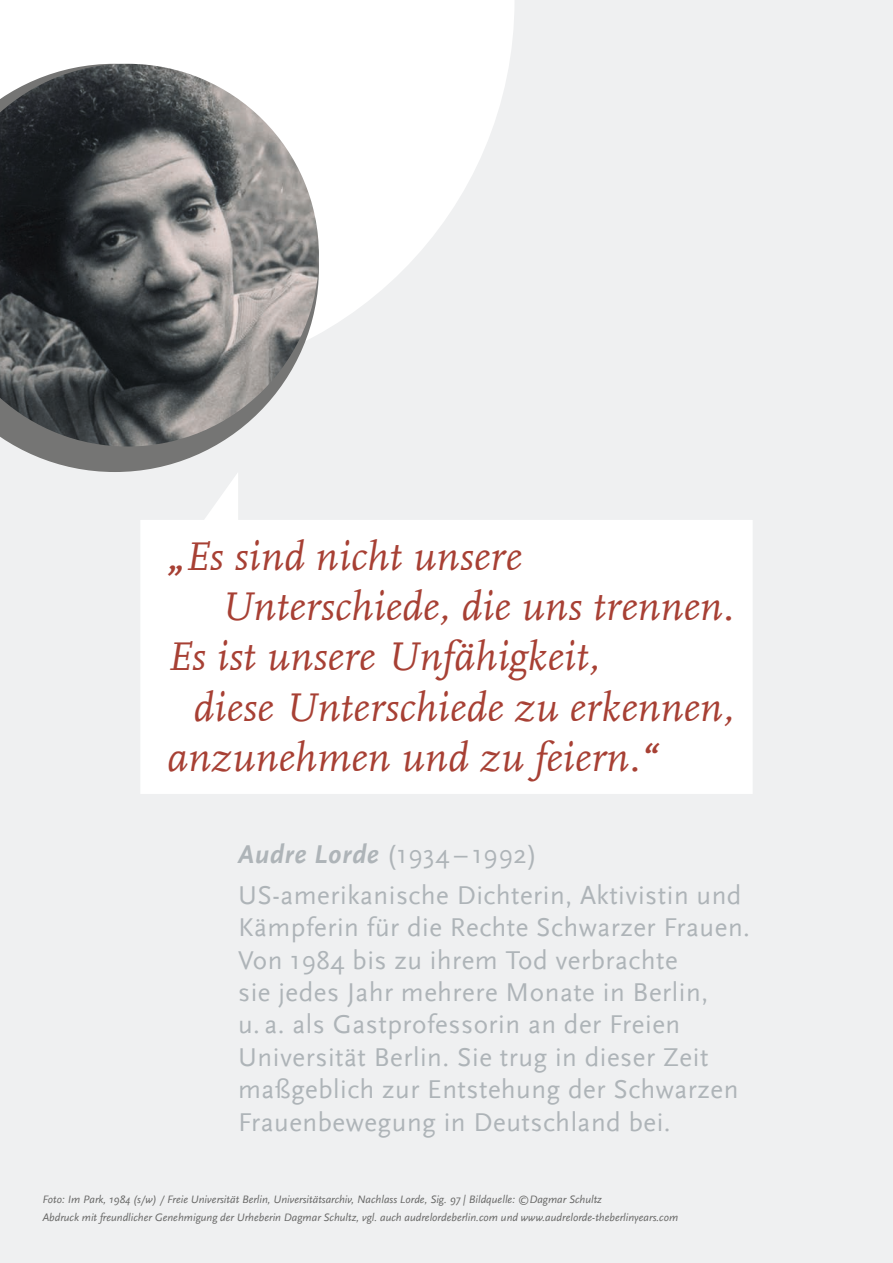
<style>
.page{position:relative;width:893px;height:1263px;background:#eff0f1}
.page>*{position:absolute;margin:0;border:0;box-sizing:border-box;transform-origin:0 0}
.t1{font:italic 42px "HU Scala";letter-spacing:.01em;color:#a74034}
.t2{font:27px/32.4px "HU Scala Sans";letter-spacing:.02em;color:#aeb4b8}
.t3{font:italic 11.25px/18px "HU Scala Sans";color:#686867}
.s1{font-weight:700}
.s2{font-weight:700;font-style:italic}
</style>
<div class="page">
<svg style="left:0;top:0;width:514px;height:333px;fill:#fff"></svg>
<svg style="left:141px;top:473px;width:611px;height:321px;fill:#fff"></svg>
<svg style="left:15px;top:446px;width:200px;height:26px;fill:#757574"></svg>
<img style="left:0;top:64px;width:319px;height:382px">
<h1 class="t1" style="left:167px;top:534px;width:356px"><span class="s1">„</span>Es sind nicht unsere</h1>
<h1 class="t1" style="left:220px;top:584px;width:515px">Unterschiede, die uns trennen.</h1>
<h1 class="t1" style="left:167px;top:635px;width:434px">Es ist unsere Unfähigkeit,</h1>
<h1 class="t1" style="left:193px;top:685px;width:542px">diese Unterschiede zu erkennen,</h1>
<h1 class="t1" style="left:167px;top:736px;width:492px">anzunehmen und zu feiern.<span class="s1">“</span></h1>
<p class="t2" style="left:238px;top:834px;width:505px;line-height:41px"><span class="s2">Audre Lorde</span> (1934 – 1992)<br>US-amerikanische Dichterin, Aktivistin und</p>
<p class="t2" style="left:238px;top:912px;width:513px">Kämpferin für die Rechte Schwarzer Frauen.<br>Von 1984 bis zu ihrem Tod verbrachte<br>sie jedes Jahr mehrere Monate in Berlin,<br>u. a. als Gastprofessorin an der Freien Universität Berlin. Sie trug in dieser Zeit maßgeblich zur Entstehung der Schwarzen Frauenbewegung in Deutschland bei.</p>
<p class="t3" style="left:43px;top:1191px;width:637px">Foto: Im Park, 1984 (s/w) / Freie Universität Berlin, Universitätsarchiv, Nachlass Lorde, Sig. 97 | Bildquelle: ©Dagmar Schultz<br>Abdruck mit freundlicher Genehmigung der Urheberin Dagmar Schultz, vgl. auch audrelordeberlin.com und www.audrelorde-theberlinyears.com</p>
</div>
